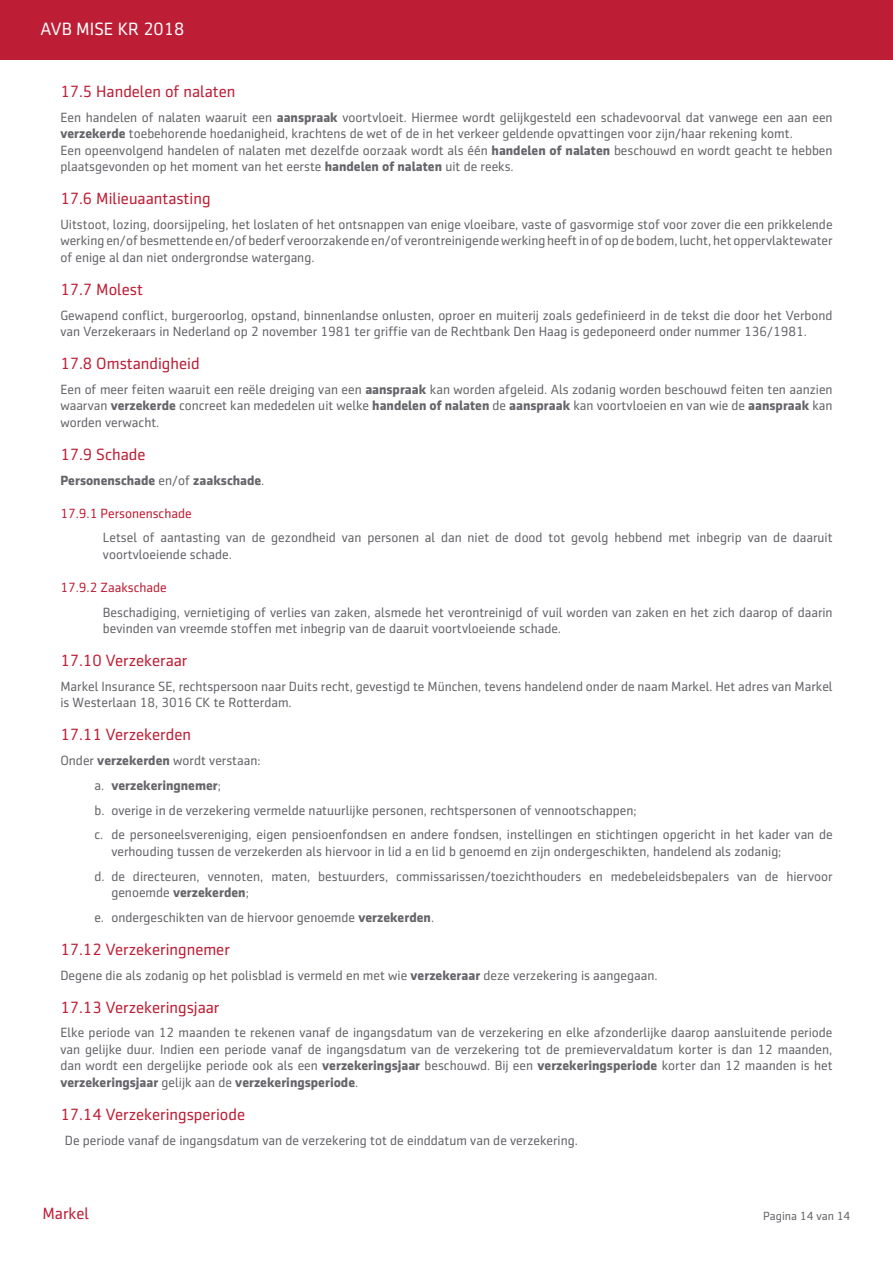
<style>
.page{position:relative;width:893px;height:1263px;background:#fff}
.page>*{position:absolute;margin:0;border:0;box-sizing:border-box;transform-origin:0 0}
.Überschrift_13_20_bo{font:18px "Sentico Sans DT";color:#fff}
._1_1_Unter{font:16.5px "Sentico Sans DT";color:#be1e35}
.Standard_Text{font:13.5px/16.5px "Sentico Sans DT";color:#65656a}
.Eingerückt_4{font:13.5px/16.5px "Sentico Sans DT";color:#65656a}
.Standard_Text-2{font:700 13.5px "Sentico Sans DT";color:#65656a}
._1_1_1_Unter{font:13.5px "Sentico Sans DT";color:#be1e35}
.t1{font:12px "Sentico Sans DT";color:#65656a}
.s1{font-weight:700}
.s2{font-weight:400}
</style>
<div class="page">
<div style="left:0;top:0;width:893px;height:59px;background:#be1e35"></div>
<p class="Überschrift_13_20_bo" style="left:41px;top:19px;width:145px">AVB MISE KR 2018</p>
<p class="_1_1_Unter" style="left:60px;top:82px;width:177px">17.5 Handelen of nalaten</p>
<p class="Standard_Text" style="left:60px;top:109px;width:774px">Een handelen of nalaten waaruit een <span class="s1">aanspraak</span> voortvloeit. Hiermee wordt gelijkgesteld een schadevoorval dat vanwege een aan een <span class="s1">verzekerde</span> toebehorende hoedanigheid, krachtens de wet of de in het verkeer geldende opvattingen voor zijn/haar rekening komt.</p>
<p class="Standard_Text" style="left:60px;top:142px;width:774px">Een opeenvolgend handelen of nalaten met dezelfde oorzaak wordt als één <span class="s1">handelen of nalaten</span> beschouwd en wordt geacht te hebben plaatsgevonden op het moment van het eerste <span class="s1">handelen of nalaten</span> uit de reeks.</p>
<p class="_1_1_Unter" style="left:60px;top:189px;width:152px">17.6 Milieuaantasting</p>
<p class="Standard_Text" style="left:60px;top:216px;width:774px;text-align:justify">Uitstoot, lozing, doorsijpeling, het loslaten of het ontsnappen van enige vloeibare, vaste of gasvormige stof voor zover die een prikkelende werking en/of besmettende en/of bederf veroorzakende en/of verontreinigende werking heeft in of op de bodem, lucht, het oppervlaktewater of enige al dan niet ondergrondse watergang.</p>
<p class="_1_1_Unter" style="left:60px;top:280px;width:84px">17.7 Molest</p>
<p class="Standard_Text" style="left:60px;top:307px;width:774px">Gewapend conflict, burgeroorlog, opstand, binnenlandse onlusten, oproer en muiterij zoals gedefinieerd in de tekst die door het Verbond van Verzekeraars in Nederland op 2 november 1981 ter griffie van de Rechtbank Den Haag is gedeponeerd onder nummer 136/1981.</p>
<p class="_1_1_Unter" style="left:60px;top:354px;width:141px">17.8 Omstandigheid</p>
<p class="Standard_Text" style="left:60px;top:381px;width:774px;text-align:justify">Een of meer feiten waaruit een reële dreiging van een <span class="s1">aanspraak</span> kan worden afgeleid. Als zodanig worden beschouwd feiten ten aanzien waarvan <span class="s1">verzekerde</span> concreet kan mededelen uit welke <span class="s1">handelen of nalaten</span> de <span class="s1">aanspraak</span> kan voortvloeien en van wie de <span class="s1">aanspraak</span> kan worden verwacht.</p>
<p class="_1_1_Unter" style="left:60px;top:445px;width:87px">17.9 Schade</p>
<p class="Standard_Text-2" style="left:60px;top:472px;width:206px">Personenschade <span class="s2">en/of</span> zaakschade<span class="s2">.</span></p>
<p class="_1_1_1_Unter" style="left:60px;top:506px;width:133px">17.9.1 Personenschade</p>
<p class="Eingerückt_4" style="left:103px;top:529px;width:731px">Letsel of aantasting van de gezondheid van personen al dan niet de dood tot gevolg hebbend met inbegrip van de daaruit voortvloeiende schade.</p>
<p class="_1_1_1_Unter" style="left:60px;top:580px;width:108px">17.9.2 Zaakschade</p>
<p class="Eingerückt_4" style="left:103px;top:604px;width:731px">Beschadiging, vernietiging of verlies van zaken, alsmede het verontreinigd of vuil worden van zaken en het zich daarop of daarin bevinden van vreemde stoffen met inbegrip van de daaruit voortvloeiende schade.</p>
<p class="_1_1_Unter" style="left:60px;top:651px;width:129px">17.10 Verzekeraar</p>
<p class="Standard_Text" style="left:60px;top:678px;width:774px">Markel Insurance SE, rechtspersoon naar Duits recht, gevestigd te München, tevens handelend onder de naam Markel. Het adres van Markel is Westerlaan 18, 3016 CK te Rotterdam.</p>
<p class="_1_1_Unter" style="left:60px;top:726px;width:132px">17.11 Verzekerden</p>
<p class="Standard_Text" style="left:60px;top:752px;width:202px">Onder <span class="s1">verzekerden</span> wordt verstaan:</p>
<p class="Standard_Text-2" style="left:94px;top:777px;width:128px"><span class="s2">a.</span> verzekeringnemer<span class="s2">;</span></p>
<p class="Standard_Text" style="left:94px;top:802px;width:544px">b. overige in de verzekering vermelde natuurlijke personen, rechtspersonen of vennootschappen;</p>
<p class="Standard_Text" style="left:111px;top:826px;width:723px;text-indent:-17px">c. de personeelsvereniging, eigen pensioenfondsen en andere fondsen, instellingen en stichtingen opgericht in het kader van de verhouding tussen de verzekerden als hiervoor in lid a en lid b genoemd en zijn ondergeschikten, handelend als zodanig;</p>
<p class="Standard_Text" style="left:111px;top:868px;width:723px;text-indent:-17px">d. de directeuren, vennoten, maten, bestuurders, commissarissen/toezichthouders en medebeleidsbepalers van de hiervoor genoemde <span class="s1">verzekerden</span>;</p>
<p class="Standard_Text" style="left:94px;top:909px;width:341px">e. ondergeschikten van de hiervoor genoemde <span class="s1">verzekerden</span>.</p>
<p class="_1_1_Unter" style="left:60px;top:940px;width:171px">17.12 Verzekeringnemer</p>
<p class="Standard_Text" style="left:60px;top:967px;width:599px">Degene die als zodanig op het polisblad is vermeld en met wie <span class="s1">verzekeraar</span> deze verzekering is aangegaan.</p>
<p class="_1_1_Unter" style="left:60px;top:998px;width:161px">17.13 Verzekeringsjaar</p>
<p class="Standard_Text" style="left:60px;top:1024px;width:774px;text-align:justify">Elke periode van 12 maanden te rekenen vanaf de ingangsdatum van de verzekering en elke afzonderlijke daarop aansluitende periode van gelijke duur. Indien een periode vanaf de ingangsdatum van de verzekering tot de premievervaldatum korter is dan 12 maanden, dan wordt een dergelijke periode ook als een <span class="s1">verzekeringsjaar</span> beschouwd. Bij een <span class="s1">verzekeringsperiode</span> korter dan 12 maanden is het <span class="s1">verzekeringsjaar</span> gelijk aan de <span class="s1">verzekeringsperiode</span>.</p>
<p class="_1_1_Unter" style="left:60px;top:1105px;width:186px">17.14 Verzekeringsperiode</p>
<p class="Standard_Text" style="left:65px;top:1132px;width:515px">De periode vanaf de ingangsdatum van de verzekering tot de einddatum van de verzekering.</p>
<p class="_1_1_Unter" style="left:43px;top:1204px;width:48px">Markel</p>
<p class="t1" style="left:763px;top:1210px;width:89px">Pagina 14 van 14</p>
</div>
